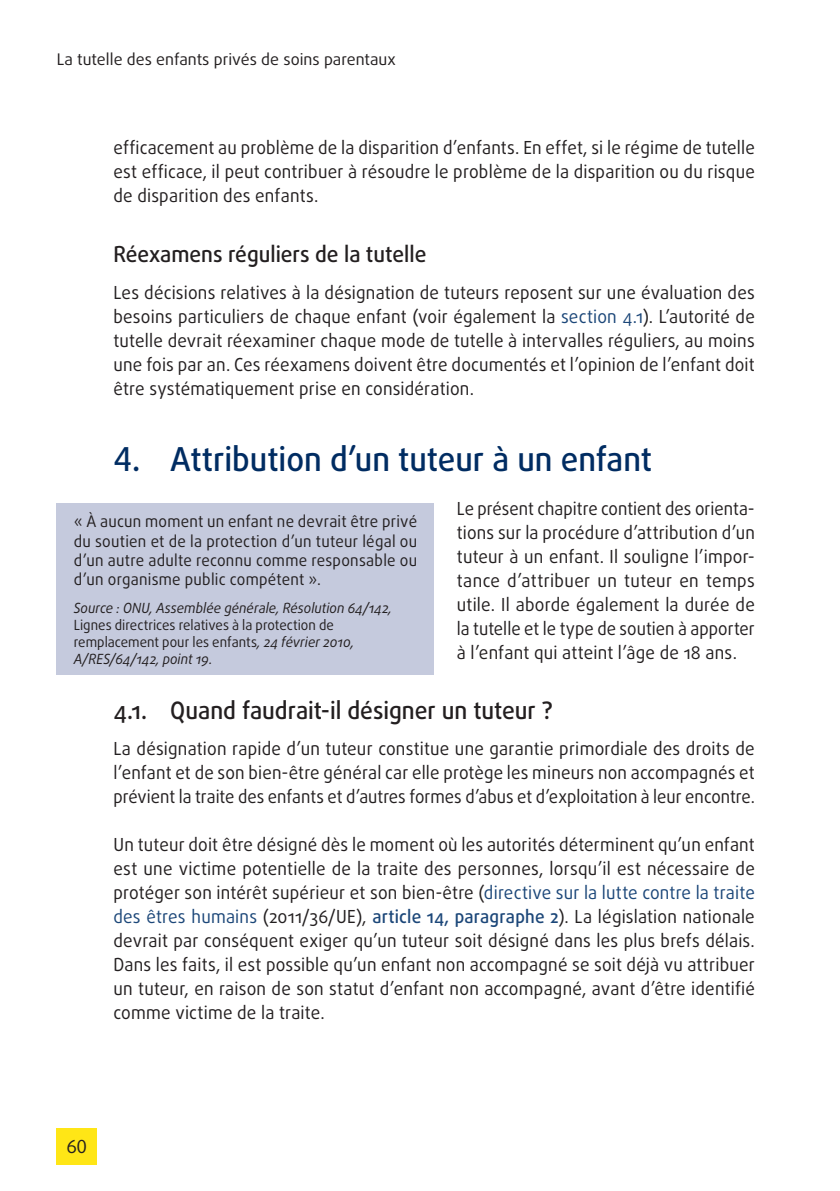
<style>
.page{position:relative;width:840px;height:1191px;background:#fff}
.page>*{position:absolute;margin:0;border:0;box-sizing:border-box;transform-origin:0 0}
.title_1_1{font:500 33px "Daxline Pro";color:#002c62;scale:.95 1}
.title_1_1_1{font:500 24px "Daxline Pro";color:#231f20;scale:.95 1}
.title_small{font:500 22px "Daxline Pro";color:#231f20;scale:.95 1}
.body{font:18px/24px "Daxline Pro";letter-spacing:.01em;color:#231f20;text-align:justify;scale:.95 1}
.body-2{font:18px/24px "Daxline Pro";letter-spacing:.01em;color:#231f20;text-align:justify;scale:.93 1}
.body-3{font:18px "Daxline Pro";letter-spacing:.01em;color:#231f20}
.FRA_ACTIVITY_body{font:16px/19.2px "Daxline Pro";color:#231f20;text-align:justify;scale:.95 1}
.FRA_ACTIVITY_body-2{font:16px "Daxline Pro";color:#231f20}
.FRA_ACTIVITY_more_in{font:italic 14px/16.8px "Daxline Pro";color:#231f20;scale:.95 1}
.s1{color:#1c4779}
.s2{font-weight:500;color:#1c4779}
.s3{font-style:normal}
</style>
<div class="page">
<div style="left:57px;top:1128px;width:40px;height:36px;background:#ffe616"></div>
<div style="left:57px;top:503px;width:377px;height:172px;background:#c5cadd"></div>
<p class="FRA_ACTIVITY_body-2" style="left:57px;top:49px;width:340px">La tutelle des enfants privés de soins parentaux</p>
<p class="body" style="left:113px;top:136px;width:676px">efficacement au problème de la disparition d’enfants. En effet, si le régime de tutelle est efficace, il peut contribuer à résoudre le problème de la disparition ou du risque de disparition des enfants.</p>
<p class="title_small" style="left:113px;top:240px;width:331px">Réexamens réguliers de la tutelle</p>
<p class="body" style="left:113px;top:280px;width:676px">Les décisions relatives à la désignation de tuteurs reposent sur une évaluation des besoins particuliers de chaque enfant (voir également la <span class="s1">section 4.1</span>). L’autorité de tutelle devrait réexaminer chaque mode de tutelle à intervalles réguliers, au moins une fois par an. Ces réexamens doivent être documentés et l’opinion de l’enfant doit être systématiquement prise en considération.</p>
<p class="title_1_1" style="left:113px;top:437px;width:568px">4. Attribution d’un tuteur à un enfant</p>
<p class="body-2" style="left:456px;top:496px;width:322px">Le présent chapitre contient des orienta&shy;tions sur la procédure d’attribution d’un tuteur à un enfant. Il souligne l’impor&shy;tance d’attribuer un tuteur en temps utile. Il aborde également la durée de la tutelle et le type de soutien à apporter à l’enfant qui atteint l’âge de 18 ans.</p>
<p class="title_1_1_1" style="left:113px;top:694px;width:463px">4.1. Quand faudrait-il désigner un tuteur ?</p>
<p class="body" style="left:113px;top:736px;width:676px">La désignation rapide d’un tuteur constitue une garantie primordiale des droits de l’enfant et de son bien‑être général car elle protège les mineurs non accompagnés et prévient la traite des enfants et d’autres formes d’abus et d’exploitation à leur encontre.</p>
<p class="body" style="left:113px;top:832px;width:676px">Un tuteur doit être désigné dès le moment où les autorités déterminent qu’un enfant est une victime potentielle de la traite des personnes, lorsqu’il est nécessaire de protéger son intérêt supérieur et son bien-être (<span class="s1">directive sur la lutte contre la traite des êtres humains</span> (2011/36/UE), <span class="s2">article 14, paragraphe 2</span>). La législation nationale devrait par conséquent exiger qu’un tuteur soit désigné dans les plus brefs délais.<br>Dans les faits, il est possible qu’un enfant non accompagné se soit déjà vu attribuer un tuteur, en raison de son statut d’enfant non accompagné, avant d’être identifié comme victime de la traite.</p>
<p class="FRA_ACTIVITY_body" style="left:74px;top:512px;width:363px">« À aucun moment un enfant ne devrait être privé du soutien et de la protection d’un tuteur légal ou d’un autre adulte reconnu comme responsable ou d’un organisme public compétent ».</p>
<p class="FRA_ACTIVITY_more_in" style="left:74px;top:600px;width:336px">Source : ONU, Assemblée générale, Résolution 64/142, <span class="s3">Lignes directrices relatives à la protection de remplacement pour les enfants</span>, 24 février 2010, A/RES/64/142, point 19.</p>
<p class="body-3" style="left:66px;top:1135px;width:22px">60</p>
</div>
